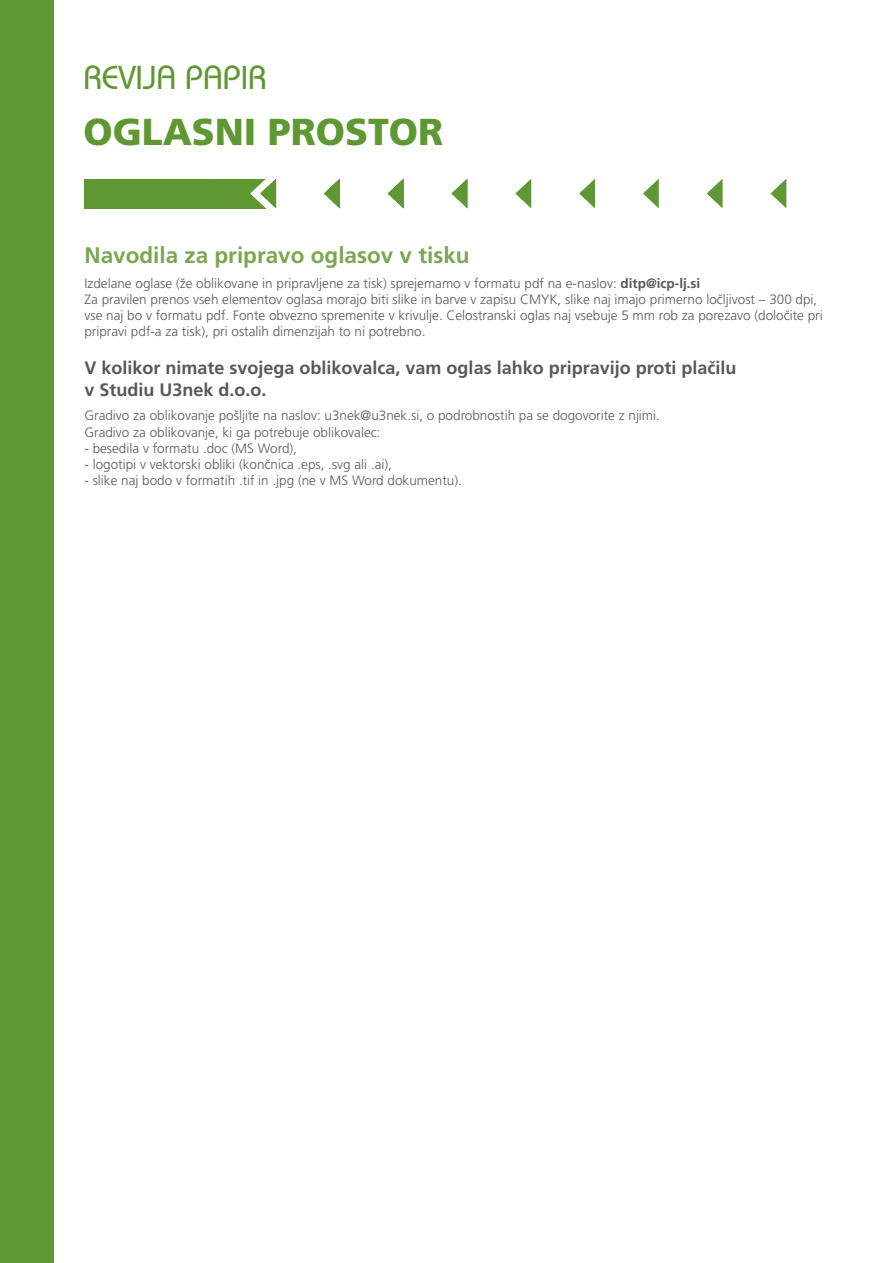
<style>
.page{position:relative;width:893px;height:1263px;background:#fff}
.page>*{position:absolute;margin:0;border:0;box-sizing:border-box;transform-origin:0 0}
.NASLOV_ZELENA{font:900 37.5px "Frutiger LT Pro";color:#5f9832}
.NASLOV_ZELENA-2{font:500 33px "Bauhaus IT Cby BT";color:#5f9832}
.TXT_PRAVI{font:700 22.5px "Frutiger LT Pro";color:#7aa751}
.TXT_PRAVI-2{font:700 18px/21.6px "Frutiger LT Pro";color:#58595b}
.TXT_PRAVI-3{font:300 13.5px/16.2px "Frutiger LT Pro";color:#58595b}
.s1{font-weight:700}
</style>
<div class="page">
<div style="left:84px;top:179px;width:118px;height:29px;background:#5f9832"></div>
<div style="left:148px;top:179px;width:117px;height:29px;background:#5f9832"></div>
<svg style="left:770px;top:179px;width:16px;height:29px"></svg>
<svg style="left:707px;top:179px;width:16px;height:29px"></svg>
<svg style="left:643px;top:179px;width:16px;height:29px"></svg>
<svg style="left:579px;top:179px;width:16px;height:29px"></svg>
<svg style="left:515px;top:179px;width:16px;height:29px"></svg>
<svg style="left:452px;top:179px;width:15px;height:29px"></svg>
<svg style="left:324px;top:178px;width:16px;height:31px"></svg>
<svg style="left:387px;top:178px;width:17px;height:31px"></svg>
<svg style="left:250px;top:178px;width:26px;height:31px"></svg>
<div style="left:0;top:0;width:54px;height:1263px;background:#5f9832"></div>
<p class="NASLOV_ZELENA-2" style="left:84px;top:57px;width:185px">REVIJA PAPIR</p>
<p class="NASLOV_ZELENA" style="left:84px;top:109px;width:361px">OGLASNI PROSTOR</p>
<p class="TXT_PRAVI" style="left:84px;top:242px;width:387px">Navodila za pripravo oglasov v tisku</p>
<p class="TXT_PRAVI-3" style="left:84px;top:275px;width:617px">Izdelane oglase (že oblikovane in pripravljene za tisk) sprejemamo v formatu pdf na e-naslov: <span class="s1">ditp@icp-lj.si</span></p>
<p class="TXT_PRAVI-3" style="left:84px;top:291px;width:740px">Za pravilen prenos vseh elementov oglasa morajo biti slike in barve v zapisu CMYK, slike naj imajo primerno ločljivost – 300 dpi, vse naj bo v formatu pdf. Fonte obvezno spremenite v krivulje. Celostranski oglas naj vsebuje 5 mm rob za porezavo (določite pri pripravi pdf-a za tisk), pri ostalih dimenzijah to ni potrebno.</p>
<p class="TXT_PRAVI-2" style="left:84px;top:357px;width:653px">V kolikor nimate svojega oblikovalca, vam oglas lahko pripravijo proti plačilu v Studiu U3nek d.o.o.</p>
<p class="TXT_PRAVI-3" style="left:84px;top:408px;width:577px">Gradivo za oblikovanje pošljite na naslov: u3nek@u3nek.si, o podrobnostih pa se dogovorite z njimi.</p>
<p class="TXT_PRAVI-3" style="left:84px;top:424px;width:298px">Gradivo za oblikovanje, ki ga potrebuje oblikovalec:</p>
<p class="TXT_PRAVI-3" style="left:84px;top:440px;width:214px">- besedila v formatu .doc (MS Word),</p>
<p class="TXT_PRAVI-3" style="left:84px;top:456px;width:309px">- logotipi v vektorski obliki (končnica .eps, .svg ali .ai),</p>
<p class="TXT_PRAVI-3" style="left:84px;top:472px;width:379px">- slike naj bodo v formatih .tif in .jpg (ne v MS Word dokumentu).</p>
</div>
